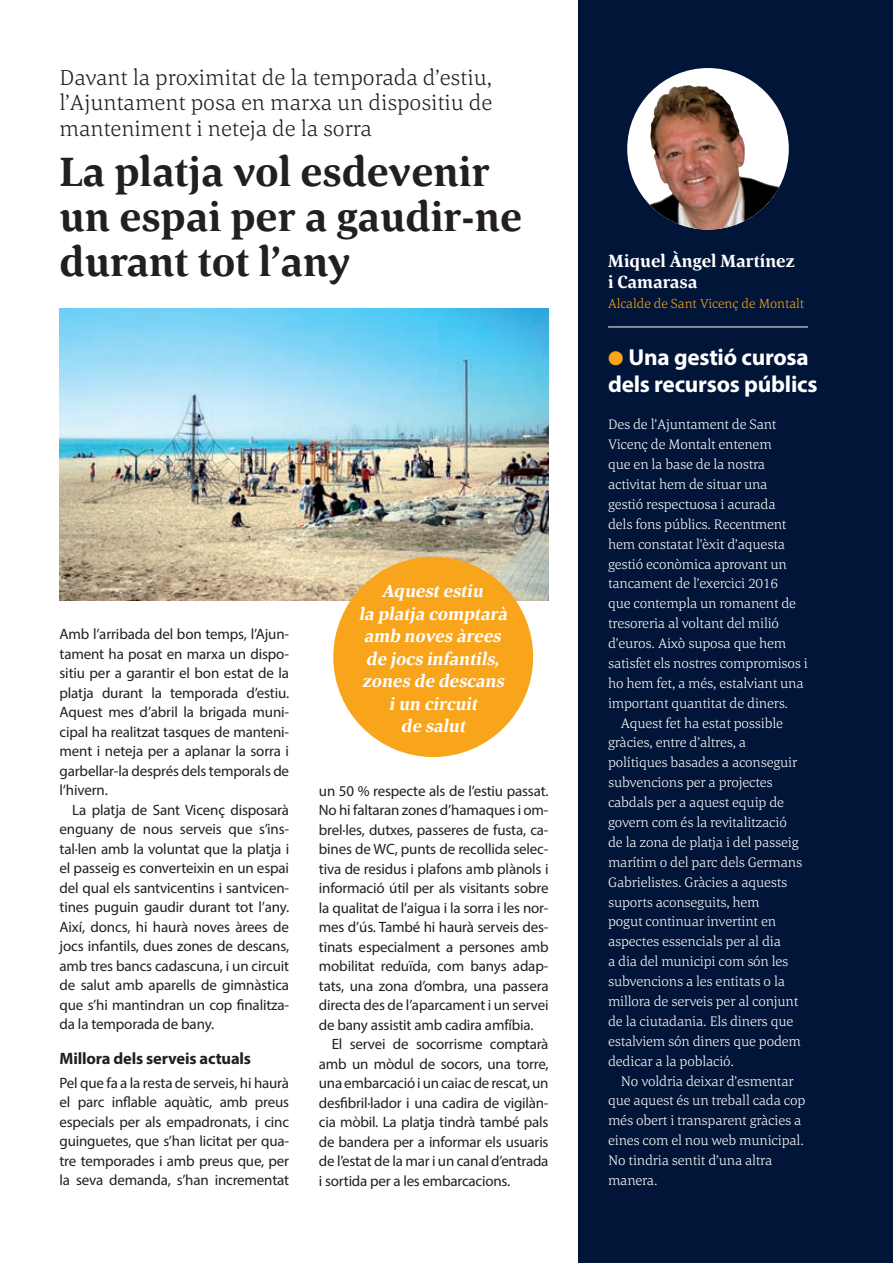
<style>
.page{position:relative;width:893px;height:1263px;background:#fff}
.page>*{position:absolute;margin:0;border:0;box-sizing:border-box;transform-origin:0 0}
.t1{font:700 42px/45px "Corda W01";color:#231f20}
.t2{font:700 23.25px/27px "Myriad Pro";letter-spacing:-.01em;color:#fff}
.t3{font:300 22.5px/25.5px "Corda";color:#231f20;text-align:justify}
.t4{font:italic 700 18px/22.5px "Corda W01";color:#fff}
.t5{font:700 18px "Corda W01";color:#fff}
.Títol_text_comú{font:700 16.5px "Myriad Pro";letter-spacing:-.01em;color:#231f20}
.Text_comú{font:15px/19.5px "Myriad Pro";letter-spacing:-.01em;color:#231f20;text-align:justify}
.Text_comú-2{font:300 14.25px/20px "Corda";letter-spacing:-.01em;color:#fff}
.t6{font:300 13.5px "Corda";color:#f9a51b}
.s1{color:#f9a51b}
</style>
<div class="page">
<div style="left:578px;top:0;width:315px;height:1263px;background:#001537"></div>
<div style="left:627px;top:68px;width:162px;height:162px;background:#fff;border-radius:50%"></div>
<img style="left:649px;top:85px;width:130px;height:145px">
<hr style="left:608px;top:327px;width:200px;height:1px;background:#fff">
<img style="left:60px;top:308px;width:489px;height:293px">
<div style="left:333px;top:557px;width:200px;height:200px;background:#f9a51b;border-radius:50%"></div>
<p class="t3" style="left:60px;top:64px;width:434px">Davant la proximitat de la temporada d’estiu, l’Ajuntament posa en marxa un dispositiu de manteniment i neteja de la sorra</p>
<p class="t1" style="left:60px;top:149px;width:464px">La platja vol esdevenir un espai per a gaudir-ne durant tot l’any</p>
<p class="Text_comú" style="left:60px;top:624px;width:231px">Amb l’arribada del bon temps, l’Ajun&shy;tament ha posat en marxa un dispo&shy;sitiu per a garantir el bon estat de la platja durant la temporada d’estiu.<br>Aquest mes d’abril la brigada muni&shy;cipal ha realitzat tasques de manteni&shy;ment i neteja per a aplanar la sorra i garbellar-la després dels temporals de l‘hivern.</p>
<p class="Text_comú" style="left:60px;top:800px;width:231px;text-indent:13px">La platja de Sant Vicenç disposarà enguany de nous serveis que s’ins&shy;tal·len amb la voluntat que la platja i el passeig es converteixin en un espai del qual els santvicentins i santvicen&shy;tines puguin gaudir durant tot l’any.<br>Així, doncs, hi haurà noves àrees de jocs infantils, dues zones de descans, amb tres bancs cadascuna, i un circuit de salut amb aparells de gimnàstica que s’hi mantindran un cop finalitza&shy;da la temporada de bany.</p>
<p class="Títol_text_comú" style="left:60px;top:1047px;width:193px">Millora dels serveis actuals</p>
<p class="Text_comú" style="left:60px;top:1073px;width:231px">Pel que fa a la resta de serveis, hi haurà el parc inflable aquàtic, amb preus especials per als empadronats, i cinc guinguetes, que s’han licitat per qua&shy;tre temporades i amb preus que, per la seva demanda, s’han incrementat</p>
<p class="t4" style="left:382px;top:580px;width:106px">Aquestestiu</p>
<p class="t4" style="left:359px;top:602px;width:154px">la platj a comptarà amb noves àrees</p>
<p class="t4" style="left:366px;top:647px;width:138px">de j ocs infantils,</p>
<p class="t4" style="left:362px;top:670px;width:147px">zones de descans</p>
<p class="t4" style="left:389px;top:692px;width:93px">iun circuit</p>
<p class="t4" style="left:401px;top:715px;width:69px">de salut</p>
<p class="Text_comú" style="left:319px;top:780px;width:231px">un 50 % respecte als de l’estiu passat.<br>No hi faltaran zones d’hamaques i om&shy;brel·les, dutxes, passeres de fusta, ca&shy;bines de WC, punts de recollida selec&shy;tiva de residus i plafons amb plànols i informació útil per als visitants sobre la qualitat de l’aigua i la sorra i les nor&shy;mes d’ús. També hi haurà serveis des&shy;tinats especialment a persones amb mobilitat reduïda, com banys adap&shy;tats, una zona d’ombra, una passera directa des de l’aparcament i un servei de bany assistit amb cadira amfíbia.</p>
<p class="Text_comú" style="left:319px;top:1034px;width:231px;text-indent:13px">El servei de socorrisme comptarà amb un mòdul de socors, una torre, una embarcació i un caiac de rescat, un desfibril·lador i una cadira de vigilàn&shy;cia mòbil. La platja tindrà també pals de bandera per a informar els usuaris de l’estat de la mar i un canal d’entrada i sortida per a les embarcacions.</p>
<p class="t5" style="left:608px;top:251px;width:188px">Miquel Àngel Martínez</p>
<p class="t5" style="left:608px;top:272px;width:91px">i Camarasa</p>
<p class="t6" style="left:608px;top:294px;width:197px">Alcalde de Sant Vicenç de Montalt</p>
<p class="t2" style="left:608px;top:342px;width:211px"><span class="s1">●</span> Una gestió curosa dels recursos públics</p>
<p class="Text_comú-2" style="left:608px;top:414px;width:201px">Des de l’Ajuntament de Sant<br>Vicenç de Montalt entenem<br>que en la base de la nostra activitat hem de situar una<br>gestió respectuosa i acurada<br>dels fons públics. Recentment hem constatat l’èxit d’aquesta gestió econòmica aprovant un tancament de l’exercici 2016<br>que contempla un romanent de tresoreria al voltant del milió d’euros. Això suposa que hem satisfet els nostres compromisos i ho hem fet, a més, estalviant una important quantitat de diners.</p>
<p class="Text_comú-2" style="left:608px;top:712px;width:196px;text-indent:13px">Aquest fet ha estat possible gràcies, entre d’altres, a polítiques basades a aconseguir subvencions per a projectes cabdals per a aquest equip de govern com és la revitalització de la zona de platja i del passeig marítim o del parc dels Germans<br>Gabrielistes. Gràcies a aquests suports aconseguits, hem<br>pogut continuar invertint en aspectes essencials per al dia<br>a dia del municipi com són les subvencions a les entitats o la millora de serveis per al conjunt de la ciutadania. Els diners que estalviem són diners que podem dedicar a la població.</p>
<p class="Text_comú-2" style="left:608px;top:1070px;width:199px;text-indent:13px">No voldria deixar d’esmentar que aquest és un treball cada cop més obert i transparent gràcies a eines com el nou web municipal.<br>No tindria sentit d’una altra manera.</p>
</div>
